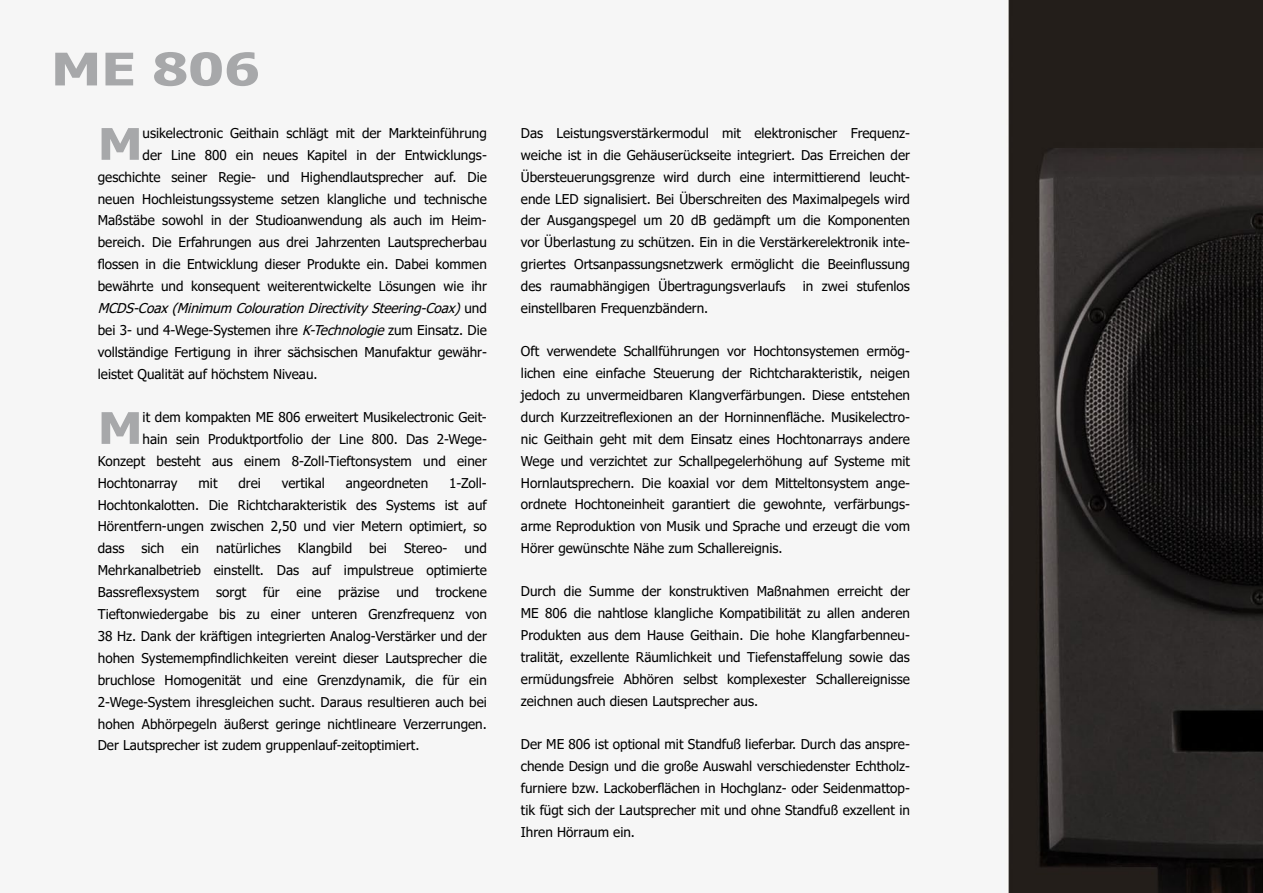
<style>
.page{position:relative;width:1263px;height:893px;background:#fff}
.page>*{position:absolute;margin:0;border:0;box-sizing:border-box;transform-origin:0 0}
.t1{font:700 45px "Tahoma";color:#a7a8aa;scale:1.25 1}
.t2{font:700 43.65px "Tahoma";color:#a7a8aa;scale:1.15 1}
.t3{font:13.5px/21.9px "Tahoma";color:#000;text-align:justify}
.t4{font:italic 13.5px "Tahoma";color:#000}
.s1{font-style:normal}
.s2{font-style:italic}
</style>
<div class="page">
<img style="left:1006px;top:0;width:257px;height:893px">
<h1 class="t1" style="left:51px;top:38px;width:169px">ME 806</h1>
<h2 class="t2" style="left:98px;top:113px;width:40px">M</h2>
<p class="t3" style="left:143px;top:123px;width:346px">usikelectronic Geithain schlägt mit der Markteinführung</p>
<p class="t3" style="left:143px;top:145px;width:346px">der Line 800 ein neues Kapitel in der Entwicklungs-</p>
<p class="t3" style="left:98px;top:167px;width:391px">geschichte seiner Regie- und Highendlautsprecher auf. Die</p>
<p class="t3" style="left:98px;top:188px;width:391px">neuen Hochleistungssysteme setzen klangliche und technische</p>
<p class="t3" style="left:98px;top:210px;width:391px">Maßstäbe sowohl in der Studioanwendung als auch im Heim-</p>
<p class="t3" style="left:98px;top:232px;width:391px">bereich. Die Erfahrungen aus drei Jahrzenten Lautsprecherbau</p>
<p class="t3" style="left:98px;top:254px;width:391px">flossen in die Entwicklung dieser Produkte ein. Dabei kommen</p>
<p class="t3" style="left:98px;top:276px;width:391px">bewährte und konsequent weiterentwickelte Lösungen wie ihr</p>
<p class="t4" style="left:98px;top:299px;width:391px">MCDS -Coax(Minimum ColourationDirectivitySteering-Coax)<span class="s1">u n d</span></p>
<p class="t3" style="left:98px;top:320px;width:391px">bei 3- und 4-Wege-Systemen ihre <span class="s2">K-Technologie</span>zum Einsatz. Die</p>
<p class="t3" style="left:98px;top:342px;width:391px">vollständige Fertigung in ihrer sächsischen Manufaktur gewähr-</p>
<p class="t3" style="left:98px;top:364px;width:221px">leistet Qualität auf höchstem Niveau.</p>
<h2 class="t2" style="left:98px;top:397px;width:40px">M</h2>
<p class="t3" style="left:143px;top:407px;width:346px">it dem kompakten ME 806 erweitert Musikelectronic Geit-</p>
<p class="t3" style="left:143px;top:429px;width:346px">hain sein Produktportfolio der Line 800. Das 2-Wege-</p>
<p class="t3" style="left:98px;top:451px;width:391px">Konzept besteht aus einem 8-Zoll-Tieftonsystem und einer</p>
<p class="t3" style="left:98px;top:473px;width:81px">Hochtonarray</p>
<p class="t3" style="left:199px;top:473px;width:20px">mit</p>
<p class="t3" style="left:238px;top:473px;width:24px">drei</p>
<p class="t3" style="left:282px;top:473px;width:45px">vertikal</p>
<p class="t3" style="left:346px;top:473px;width:84px">angeordneten</p>
<p class="t3" style="left:98px;top:473px;width:391px;text-indent:351px">1-Zoll-Hochtonkalotten. Die Richtcharakteristik des Systems ist auf Hörentfern-ungen zwischen 2,50 und vier Metern optimiert, so dass</p>
<p class="t3" style="left:98px;top:538px;width:391px;text-indent:367px">und Mehrkanalbetrieb einstellt. Das auf impulstreue optimierte Bassreflexsystem sorgt für eine präzise und trockene Tieftonwiedergabe bis zu einer unteren Grenzfrequenz von 38 Hz. Dank der kräftigen integrierten Analog-Verstärker und der hohen Systemempfindlichkeiten vereint dieser Lautsprecher die bruchlose Homogenität und eine Grenzdynamik, die für ein 2-Wege-System ihresgleichen sucht. Daraus resultieren auch bei hohen Abhörpegeln äußerst geringe nichtlineare Verzerrungen.<br>Der Lautsprecher ist zudem gruppenlauf-zeitoptimiert.</p>
<p class="t3" style="left:141px;top:538px;width:24px">sich</p>
<p class="t3" style="left:181px;top:538px;width:19px">ein</p>
<p class="t3" style="left:216px;top:538px;width:66px">natürliches</p>
<p class="t3" style="left:298px;top:538px;width:56px">Klangbild</p>
<p class="t3" style="left:369px;top:538px;width:19px">bei</p>
<p class="t3" style="left:404px;top:538px;width:45px">Stereo-</p>
<p class="t3" style="left:521px;top:123px;width:391px">Das Leistungsverstärkermodul mit elektronischer Frequenz&shy;weiche ist in die Gehäuserückseite integriert. Das Erreichen der Übersteuerungsgrenze wird durch eine intermittierend leucht&shy;ende LED</p>
<p class="t3" style="left:521px;top:188px;width:391px;text-indent:63px">signalisiert. Bei Überschreiten des Maximalpegels wird der Ausgangspegel um 20 dB gedämpft um die Komponenten vor Überlastung zu schützen. Ein in die Verstärkerelektronik inte&shy;griertes Ortsanpassungsnetzwerk ermöglicht die Beeinflussung des raumabhängigen Übertragungsverlaufs</p>
<p class="t3" style="left:803px;top:276px;width:109px">in zwei stufenlos</p>
<p class="t3" style="left:521px;top:298px;width:189px">einstellbaren Frequenzbändern.</p>
<p class="t3" style="left:521px;top:341px;width:391px">Oft verwendete Schallführungen vor Hochtonsystemen ermög&shy;lichen eine einfache Steuerung der Richtcharakteristik, neigen jedoch zu unvermeidbaren Klangverfärbungen. Diese entstehen durch Kurzzeitreflexionen an der Horninnenfläche. Musikelectro&shy;nic Geithain geht mit dem Einsatz eines Hochtonarrays andere Wege und verzichtet zur Schallpegelerhöhung auf Systeme mit Hornlautsprechern. Die koaxial vor dem Mitteltonsystem ange&shy;ordnete Hochtoneinheit garantiert die gewohnte, verfärbungs&shy;arme Reproduktion von Musik und Sprache und erzeugt die vom Hörer gewünschte Nähe zum Schallereignis.</p>
<p class="t3" style="left:521px;top:581px;width:391px">Durch die Summe der konstruktiven Maßnahmen erreicht der ME 806 die nahtlose klangliche Kompatibilität zu allen anderen Produkten aus dem Hause Geithain. Die hohe Klangfarbenneu&shy;tralität, exzellente Räumlichkeit und Tiefenstaffelung sowie das ermüdungsfreie Abhören selbst komplexester Schallereignisse zeichnen auch diesen Lautsprecher aus.</p>
<p class="t3" style="left:521px;top:734px;width:391px">Der ME 806 ist optional mit Standfuß lieferbar. Durch das anspre&shy;chende Design und die große Auswahl verschiedenster Echtholz&shy;furniere bzw. Lackoberflächen in Hochglanz- oder Seidenmattop&shy;tik fügt sich der Lautsprecher mit und ohne Standfuß exzellent in Ihren Hörraum ein.</p>
</div>
